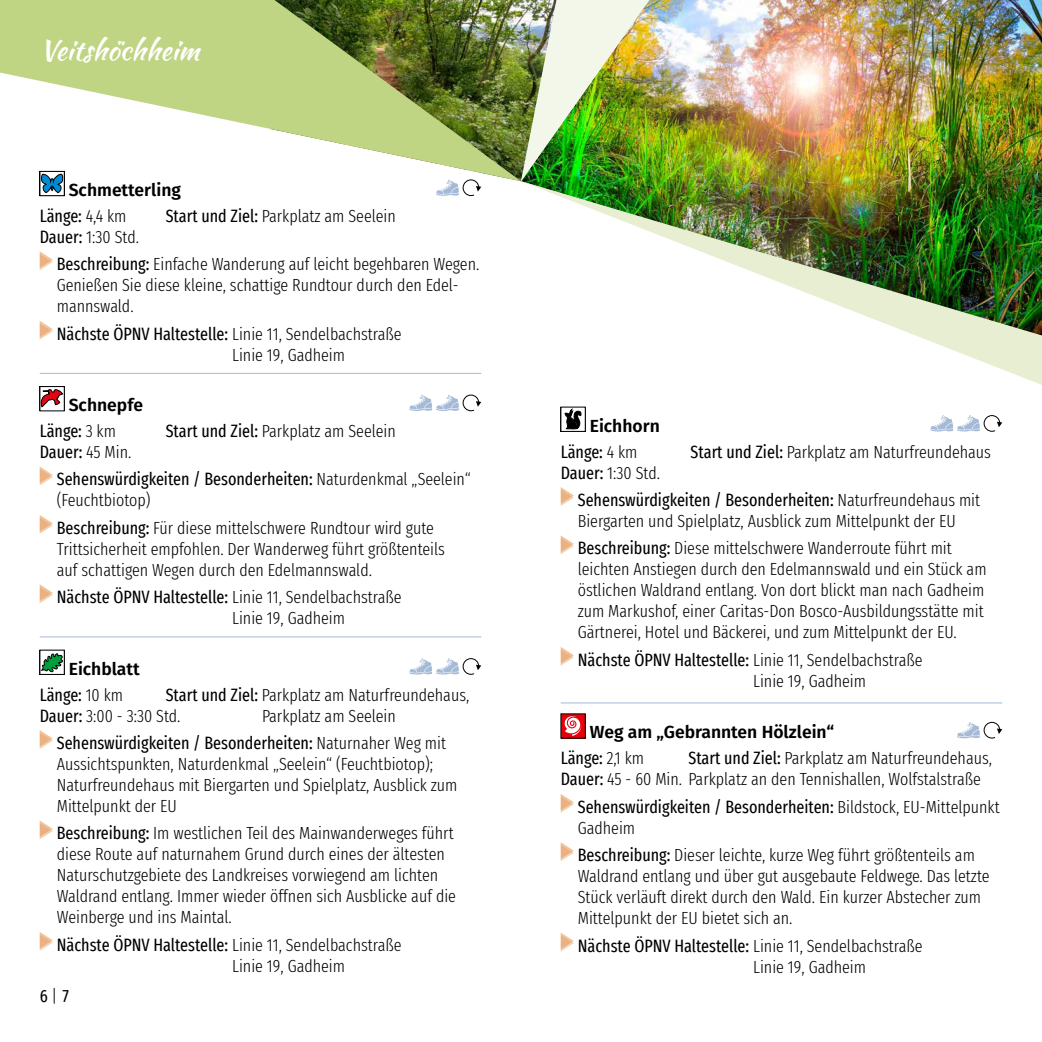
<style>
.page{position:relative;width:1042px;height:1042px;background:#fff}
.page>*{position:absolute;margin:0;border:0;box-sizing:border-box;transform-origin:0 0}
.t1{font:28px "Kaushan Script";color:#fff}
.t2{font:300 extra-condensed 17.5px/21px "Fira Sans";color:#000}
.t3{font:extra-condensed 17.5px/27.3px "Fira Sans";color:#000}
.t4{font:600 17.5px/25.9px "Fira Sans";color:#000}
.s1{font-weight:400;font-stretch:extra-condensed}
.s2{font-weight:300;font-stretch:extra-condensed}
.s3{font-weight:400}
.s4{font-weight:300}
</style>
<div class="page">
<img style="left:649px;top:0;width:393px;height:181px">
<hr style="left:40px;top:373px;width:441px;height:1px;background:#a4bad7">
<hr style="left:40px;top:636px;width:441px;height:1px;background:#a4bad7">
<svg style="left:42px;top:181px;width:20px;height:12px"></svg>
<div style="left:40px;top:171px;width:24px;height:25px;border:1px solid #000"></div>
<svg style="left:436px;top:181px;width:45px;height:15px"></svg>
<svg style="left:40px;top:251px;width:13px;height:19px"></svg>
<svg style="left:40px;top:321px;width:13px;height:19px"></svg>
<svg style="left:42px;top:389px;width:20px;height:18px"></svg>
<div style="left:40px;top:386px;width:24px;height:25px;border:1px solid #000"></div>
<svg style="left:409px;top:394px;width:72px;height:17px"></svg>
<svg style="left:40px;top:467px;width:13px;height:18px"></svg>
<svg style="left:40px;top:515px;width:13px;height:19px"></svg>
<svg style="left:40px;top:584px;width:13px;height:19px"></svg>
<svg style="left:42px;top:653px;width:20px;height:19px"></svg>
<svg style="left:409px;top:658px;width:72px;height:17px"></svg>
<svg style="left:40px;top:730px;width:13px;height:19px"></svg>
<svg style="left:40px;top:821px;width:13px;height:18px"></svg>
<svg style="left:40px;top:932px;width:13px;height:19px"></svg>
<hr style="left:561px;top:702px;width:441px;height:1px;background:#a4bad7">
<svg style="left:565px;top:409px;width:16px;height:21px"></svg>
<svg style="left:930px;top:415px;width:72px;height:17px"></svg>
<svg style="left:561px;top:487px;width:13px;height:19px"></svg>
<svg style="left:561px;top:535px;width:13px;height:19px"></svg>
<svg style="left:561px;top:647px;width:13px;height:19px"></svg>
<div style="left:561px;top:714px;width:24px;height:24px;background:#e6000d"></div>
<svg style="left:564px;top:716px;width:17px;height:20px"></svg>
<svg style="left:957px;top:721px;width:45px;height:18px"></svg>
<svg style="left:561px;top:794px;width:13px;height:19px"></svg>
<svg style="left:561px;top:842px;width:13px;height:19px"></svg>
<svg style="left:561px;top:933px;width:13px;height:18px"></svg>
<svg style="left:0;top:0;width:521px;height:181px;fill:#c0d583"></svg>
<img style="left:521px;top:181px;width:521px;height:204px">
<img style="left:521px;top:0;width:128px;height:181px">
<h1 class="t1" style="left:40px;top:29px;width:161px">Veitshöchheim</h1>
<p class="t4" style="left:40px;top:176px;width:143px;text-indent:29px">Schmetterling<br><span class="s1">Länge:</span> <span class="s2">4,4 km</span></p>
<p class="t2" style="left:166px;top:205px;width:232px"><span class="s3">Start und Ziel:</span> Parkplatz am Seelein</p>
<p class="t2" style="left:57px;top:223px;width:422px;line-height:27.3px;text-indent:-17px"><span class="s3">Dauer:</span> 1:30 Std.<br><span class="s3">Beschreibung:</span> Einfache Wanderung auf leicht begehbaren Wegen.</p>
<p class="t2" style="left:57px;top:275px;width:403px">Genießen Sie diese kleine, schattige Rundtour durch den Edel&shy;mannswald.</p>
<p class="t2" style="left:232px;top:323px;width:171px;text-indent:-175px"><span class="s3">Nächste ÖPNV Haltestelle:</span> Linie 11, Sendelbachstraße<br>Linie 19, Gadheim</p>
<p class="t4" style="left:40px;top:391px;width:105px;text-indent:29px">Schnepfe<br><span class="s1">Länge:</span> <span class="s2">3 km</span></p>
<p class="t2" style="left:166px;top:420px;width:232px"><span class="s3">Start und Ziel:</span> Parkplatz am Seelein</p>
<p class="t3" style="left:57px;top:438px;width:416px;text-indent:-17px">Dauer: <span class="s4">45 Min.<br></span>Sehenswürdigkeiten / Besonderheiten: <span class="s4">Naturdenkmal „Seelein“</span></p>
<p class="t2" style="left:57px;top:487px;width:379px;line-height:27.3px">(Feuchtbiotop)<br><span class="s3">Beschreibung:</span> Für diese mittelschwere Rundtour wird gute</p>
<p class="t2" style="left:57px;top:538px;width:390px">Trittsicherheit empfohlen. Der Wanderweg führt größtenteils auf schattigen Wegen durch den Edelmannswald.</p>
<p class="t2" style="left:232px;top:586px;width:171px;text-indent:-175px"><span class="s3">Nächste ÖPNV Haltestelle:</span> Linie 11, Sendelbachstraße<br>Linie 19, Gadheim</p>
<p class="t4" style="left:40px;top:654px;width:102px;text-indent:29px">Eichblatt<br><span class="s1">Länge:</span> <span class="s2">10 km</span></p>
<p class="t2" style="left:40px;top:684px;width:431px;text-indent:126px"><span class="s3">Start und Ziel:</span> Parkplatz am Naturfreundehaus,<br><span class="s3">Dauer:</span> 3:00 - 3:30 Std.</p>
<p class="t2" style="left:57px;top:702px;width:391px;line-height:27.3px;text-indent:205px">Parkplatz am Seelein<br><span class="s3">Sehenswürdigkeiten / Besonderheiten:</span> Naturnaher Weg mit</p>
<p class="t2" style="left:57px;top:753px;width:402px">Aussichtspunkten, Naturdenkmal „Seelein“ (Feuchtbiotop);<br>Naturfreundehaus mit Biergarten und Spielplatz, Ausblick zum<br>Mittelpunkt der EU</p>
<p class="t2" style="left:57px;top:823px;width:401px"><span class="s3">Beschreibung:</span> Im westlichen Teil des Mainwanderweges führt diese Route auf naturnahem Grund durch eines der ältesten Naturschutzgebiete des Landkreises vorwiegend am lichten Waldrand entlang. Immer wieder öffnen sich Ausblicke auf die Weinberge und ins Maintal.</p>
<p class="t2" style="left:232px;top:934px;width:171px;text-indent:-175px"><span class="s3">Nächste ÖPNV Haltestelle:</span> Linie 11, Sendelbachstraße<br>Linie 19, Gadheim</p>
<p class="t3" style="left:40px;top:982px;width:31px">6 <span class="s4">|</span> 7</p>
<p class="t4" style="left:561px;top:411px;width:101px;text-indent:29px">Eichhorn<br><span class="s1">Länge:</span> <span class="s2">4 km</span></p>
<p class="t2" style="left:690px;top:441px;width:302px"><span class="s3">Start und Ziel:</span> Parkplatz am Naturfreundehaus</p>
<p class="t3" style="left:578px;top:458px;width:404px;text-indent:-17px">Dauer: <span class="s4">1:30 Std.<br></span>Sehenswürdigkeiten / Besonderheiten: <span class="s4">Naturfreundehaus mit</span></p>
<p class="t2" style="left:578px;top:507px;width:379px;line-height:27.3px">Biergarten und Spielplatz, Ausblick zum Mittelpunkt der EU<br><span class="s3">Beschreibung:</span> Diese mittelschwere Wanderroute führt mit</p>
<p class="t2" style="left:578px;top:559px;width:410px">leichten Anstiegen durch den Edelmannswald und ein Stück am östlichen Waldrand entlang. Von dort blickt man nach Gadheim zum Markushof, einer Caritas-Don Bosco-Ausbildungsstätte mit Gärtnerei, Hotel und Bäckerei, und zum Mittelpunkt der EU.</p>
<p class="t2" style="left:753px;top:649px;width:171px;text-indent:-175px"><span class="s3">Nächste ÖPNV Haltestelle:</span> Linie 11, Sendelbachstraße<br>Linie 19, Gadheim</p>
<p class="t4" style="left:561px;top:718px;width:275px;text-indent:29px">Weg am „Gebrannten Hölzlein“<br><span class="s1">Länge:</span> <span class="s2">2,1 km</span></p>
<p class="t2" style="left:561px;top:748px;width:433px;text-indent:128px"><span class="s3">Start und Ziel:</span> Parkplatz am Naturfreundehaus,<br><span class="s3">Dauer:</span> 45 - 60 Min. Parkplatz an den Tennishallen, Wolfstalstraße</p>
<p class="t3" style="left:578px;top:795px;width:423px;line-height:21px">Sehenswürdigkeiten / Besonderheiten: <span class="s4">Bildstock, EU-Mittelpunkt<br>Gadheim</span></p>
<p class="t2" style="left:578px;top:844px;width:413px"><span class="s3">Beschreibung:</span> Dieser leichte, kurze Weg führt größtenteils am Waldrand entlang und über gut ausgebaute Feldwege. Das letzte Stück verläuft direkt durch den Wald. Ein kurzer Abstecher zum Mittelpunkt der EU bietet sich an.</p>
<p class="t2" style="left:753px;top:935px;width:171px;text-indent:-175px"><span class="s3">Nächste ÖPNV Haltestelle:</span> Linie 11, Sendelbachstraße<br>Linie 19, Gadheim</p>
</div>
